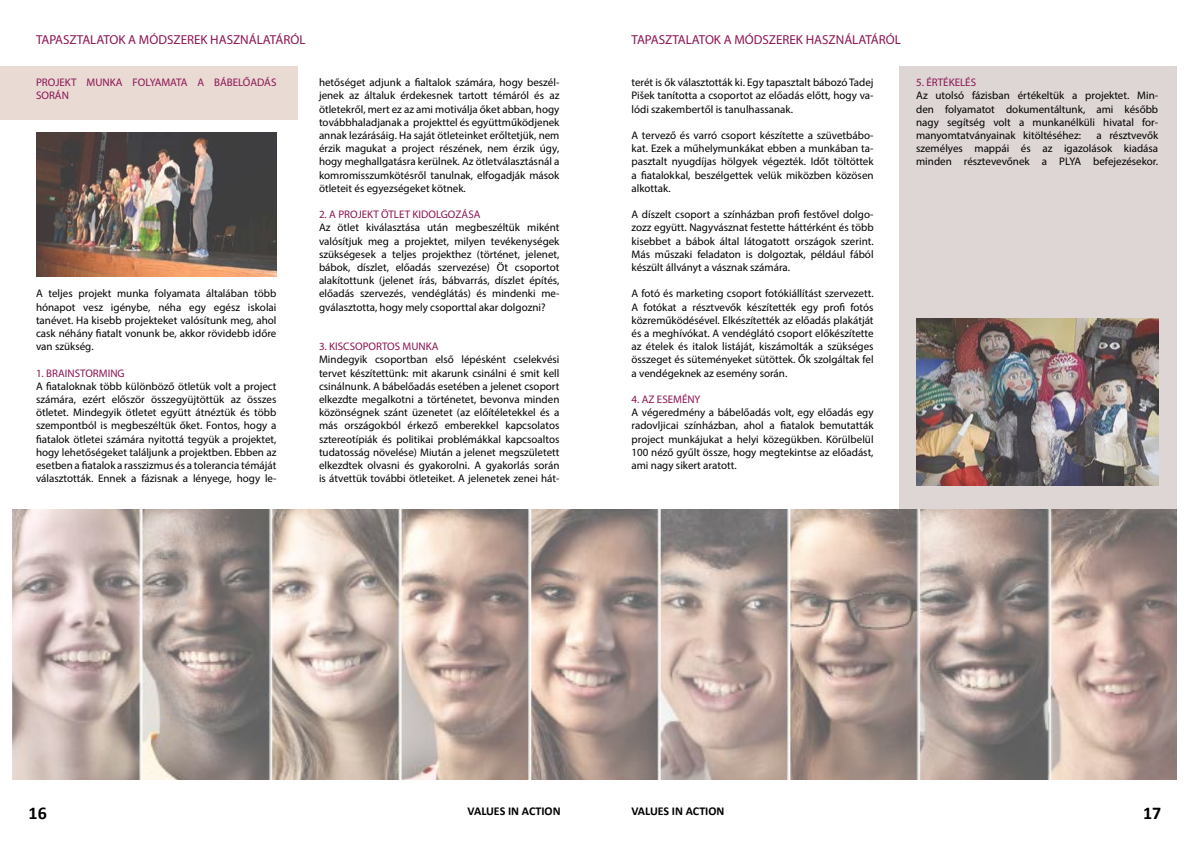
<style>
.page{position:relative;width:1191px;height:842px;background:#fff}
.page>*{position:absolute;margin:0;border:0;box-sizing:border-box;transform-origin:0 0}
.t1{font:700 18px "Calibri";color:#000}
.t2{font:13px "Myriad Pro";color:#8c1454}
.t3{font:700 12px "Calibri";color:#000}
.t4{font:11px/13.2px "Myriad Pro";color:#000;text-align:justify}
.t5{font:11px/13.2px "Myriad Pro";color:#8c1454}
</style>
<div class="page">
<div style="left:0;top:67px;width:298px;height:53px;background:#e9dad4"></div>
<div style="left:899px;top:67px;width:277px;height:442px;background:#ddd6d5"></div>
<img style="left:916px;top:318px;width:242px;height:168px">
<img style="left:36px;top:132px;width:240px;height:144px">
<img style="left:12px;top:509px;width:1164px;height:270px">
<p class="t2" style="left:36px;top:32px;width:271px">TAPASZTALATOK A MÓDSZEREK HASZNÁLATÁRÓL</p>
<p class="t5" style="left:36px;top:76px;width:242px">PROJEKT MUNKA FOLYAMATA A BÁBELŐADÁS<br>SORÁN</p>
<p class="t4" style="left:36px;top:287px;width:242px">A teljes projekt munka folyamata általában több hónapot vesz igénybe, néha egy egész iskolai tanévet. Ha kisebb projekteket valósítunk meg, ahol cask néhány fiatalt vonunk be, akkor rövidebb időre van szükség.</p>
<p class="t5" style="left:36px;top:366px;width:90px">1. BRAINSTORMING</p>
<p class="t4" style="left:36px;top:379px;width:242px">A fiataloknak több különböző ötletük volt a project számára, ezért először összegyüjtöttük az összes ötletet. Mindegyik ötletet együtt átnéztük és több szempontból is megbeszéltük őket. Fontos, hogy a fiatalok ötletei számára nyitottá tegyük a projektet, hogy lehetőségeket találjunk a projektben. Ebben az esetben a fiatalok a rasszizmus és a tolerancia témáját választották. Ennek a fázisnak a lényege, hogy le-</p>
<p class="t4" style="left:319px;top:76px;width:242px">hetőséget adjunk a fialtalok számára, hogy beszél&shy;jenek az általuk érdekesnek tartott témáról és az ötletekről, mert ez az ami motiválja őket abban, hogy továbbhaladjanak a projekttel és együttműködjenek annak lezárásáig. Ha saját ötleteinket erőltetjük, nem érzik magukat a project részének, nem érzik úgy, hogy meghallgatásra kerülnek. Az ötletválasztásnál a komromisszumkötésről tanulnak, elfogadják mások ötleteit és egyezségeket kötnek.</p>
<p class="t5" style="left:319px;top:208px;width:163px">2. A PROJEKT ÖTLET KIDOLGOZÁSA</p>
<p class="t4" style="left:319px;top:221px;width:242px">Az ötlet kiválasztása után megbeszéltük miként valósítjuk meg a projektet, milyen tevékenységek szükségesek a teljes projekthez (történet, jelenet, bábok, díszlet, előadás szervezése) Öt csoportot alakítottunk (jelenet írás, bábvarrás, díszlet építés, előadás szervezés, vendéglátás) és mindenki me&shy;gválasztotta, hogy mely csoporttal akar dolgozni?</p>
<p class="t5" style="left:319px;top:340px;width:121px">3. KISCSOPORTOS MUNKA</p>
<p class="t4" style="left:319px;top:353px;width:242px">Mindegyik csoportban első lépésként cselekvési tervet készítettünk: mit akarunk csinálni é smit kell csinálnunk. A bábelőadás esetében a jelenet csoport elkezdte megalkotni a történetet, bevonva minden közönségnek szánt üzenetet (az előítéletekkel és a más országokból érkező emberekkel kapcsolatos sztereotípiák és politikai problémákkal kapcsoaltos tudatosság növelése) Miután a jelenet megszületett elkezdtek olvasni és gyakorolni. A gyakorlás során is átvettük további ötleteiket. A jelenetek zenei hát-</p>
<p class="t2" style="left:631px;top:32px;width:271px">TAPASZTALATOK A MÓDSZEREK HASZNÁLATÁRÓL</p>
<p class="t4" style="left:631px;top:76px;width:244px">terét is ők választották ki. Egy tapasztalt bábozó Tadej Pišek tanította a csoportot az előadás előtt, hogy va&shy;lódi szakembertől is tanulhassanak.</p>
<p class="t4" style="left:631px;top:129px;width:244px">A tervező és varró csoport készítette a szüvetbábo&shy;kat. Ezek a műhelymunkákat ebben a munkában ta&shy;pasztalt nyugdíjas hölgyek végezték. Időt töltöttek a fiatalokkal, beszélgettek velük miközben közösen alkottak.</p>
<p class="t4" style="left:631px;top:208px;width:244px">A díszelt csoport a színházban profi festővel dolgo&shy;zozz együtt. Nagyvásznat festette háttérként és több kisebbet a bábok által látogatott országok szerint.<br>Más műszaki feladaton is dolgoztak, például fából készült állványt a vásznak számára.</p>
<p class="t4" style="left:631px;top:287px;width:244px">A fotó és marketing csoport fotókiállítást szervezett.<br>A fotókat a résztvevők készítették egy profi fotós közreműködésével. Elkészítették az előadás plakátját és a meghívókat. A vendéglátó csoport előkészítette az ételek és italok listáját, kiszámolták a szükséges összeget és süteményeket sütöttek. Ők szolgáltak fel a vendégeknek az esemény során.</p>
<p class="t5" style="left:631px;top:393px;width:71px">4. AZ ESEMÉNY</p>
<p class="t4" style="left:631px;top:406px;width:244px">A végeredmény a bábelőadás volt, egy előadás egy radovljicai színházban, ahol a fiatalok bemutatták project munkájukat a helyi közegükben. Körülbelül 100 néző gyűlt össze, hogy megtekintse az előadást, ami nagy sikert aratott.</p>
<p class="t5" style="left:916px;top:76px;width:61px">5. ÉRTÉKELÉS</p>
<p class="t4" style="left:916px;top:89px;width:244px">Az utolsó fázisban értékeltük a projektet. Min&shy;den folyamatot dokumentáltunk, ami később nagy segítség volt a munkanélküli hivatal for&shy;manyomtatványainak kitöltéséhez:</p>
<p class="t4" style="left:916px;top:129px;width:244px;text-indent:180px">a résztvevők személyes mappái és az igazolások kiadása minden résztevevőnek a PLYA befejezésekor.</p>
<h1 class="t1" style="left:29px;top:801px;width:20px">16</h1>
<p class="t3" style="left:467px;top:802px;width:94px">VALUES IN ACTION</p>
<p class="t3" style="left:631px;top:802px;width:94px">VALUES IN ACTION</p>
<h1 class="t1" style="left:1143px;top:801px;width:20px">17</h1>
</div>
